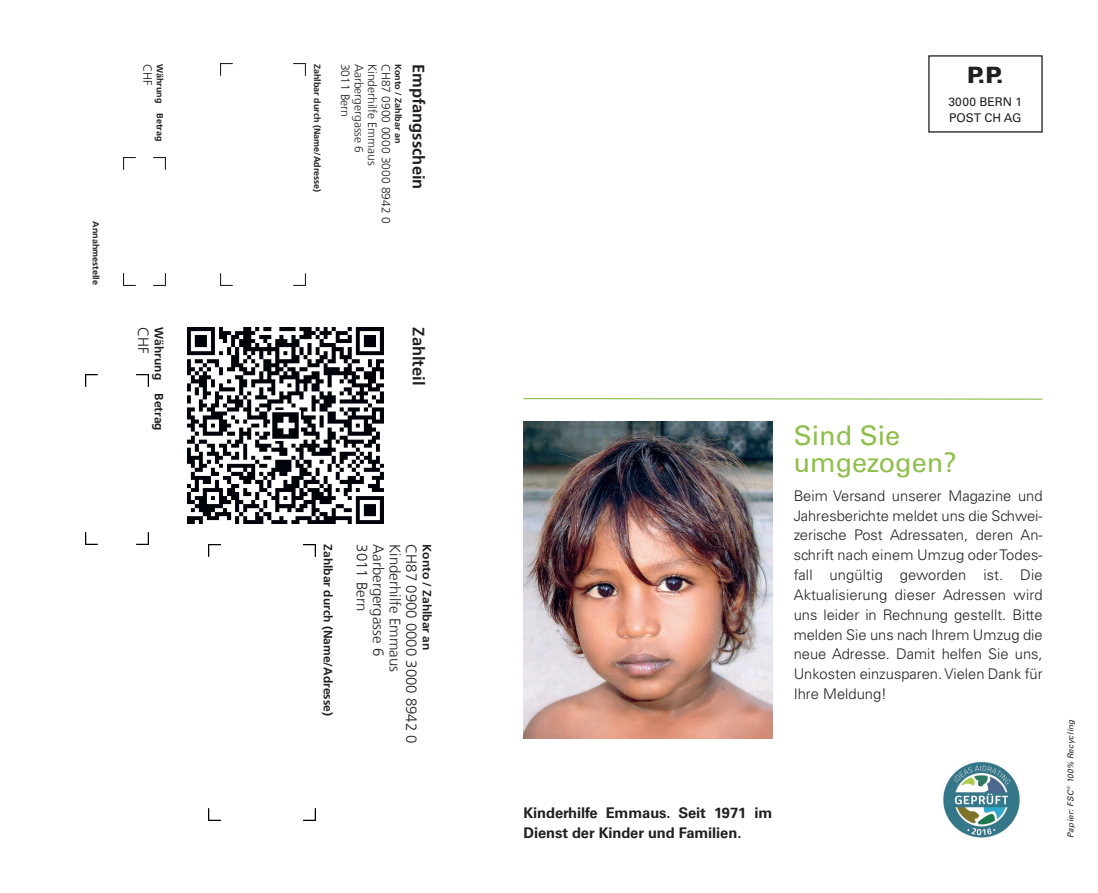
<style>
.page{position:relative;width:1098px;height:893px;background:#fff}
.page>*{position:absolute;margin:0;border:0;box-sizing:border-box;transform-origin:0 0}
.t1{font:27px/27px "Univers LT Std";color:#8fbf4b}
.t2{font:900 22.5px "Univers LT Std";color:#231f20}
.t3{font:700 16.5px "Frutiger";color:#231f20}
.t4{font:300 15px "Frutiger";color:#231f20}
.t5{font:300 14.7px/19.8px "Univers LT Std";color:#231f20;text-align:justify}
.t6{font:700 14.7px/19.8px "Univers LT Std";letter-spacing:-.005em;color:#231f20}
.t7{font:300 12px "Frutiger";color:#231f20}
.t8{font:700 12px "Frutiger";color:#231f20}
.t9{font:12px/15.6px "Univers LT Std";color:#231f20}
.t10{font:700 9px "Frutiger";color:#231f20}
.t11{font:italic 8.25px "Univers LT Std";color:#231f20}
</style>
<div class="page">
<svg style="left:523px;top:398px;width:520px;height:2px"></svg>
<img style="left:523px;top:422px;width:249px;height:316px">
<img style="left:943px;top:761px;width:77px;height:77px">
<img style="left:220px;top:64px;width:85px;height:221px">
<img style="left:123px;top:157px;width:43px;height:128px">
<img style="left:187px;top:327px;width:196px;height:196px">
<img style="left:85px;top:374px;width:64px;height:170px">
<hr style="left:454px;top:43px;width:1px;height:850px;background:#000309">
<div style="left:0;top:299px;width:460px;height:17px;background:#fff"></div>
<p class="t10" style="left:101px;top:221px;width:65px;rotate:90deg">Annahmestelle</p>
<p class="t7" style="left:154px;top:64px;width:23px;rotate:90deg">CHF</p>
<p class="t10" style="left:165px;top:64px;width:79px;rotate:90deg">Währung Betrag</p>
<p class="t10" style="left:322px;top:64px;width:130px;rotate:90deg">Zahlbar durch (Name/Adresse)</p>
<p class="t7" style="left:352px;top:64px;width:55px;rotate:90deg">3011 Bern</p>
<p class="t7" style="left:366px;top:64px;width:91px;rotate:90deg">Aarbergergasse 6</p>
<p class="t7" style="left:379px;top:64px;width:103px;rotate:90deg">Kinderhilfe Emmaus</p>
<p class="t7" style="left:393px;top:64px;width:161px;rotate:90deg">CH87 0900 0000 3000 8942 0</p>
<p class="t10" style="left:403px;top:64px;width:81px;rotate:90deg">Konto / Zahlbar an</p>
<p class="t3" style="left:428px;top:64px;width:127px;rotate:90deg">Empfangsschein</p>
<p class="t4" style="left:152px;top:327px;width:28px;rotate:90deg">CHF</p>
<p class="t8" style="left:166px;top:327px;width:105px;rotate:90deg">Währung Betrag</p>
<p class="t3" style="left:428px;top:327px;width:59px;rotate:90deg">Zahlteil</p>
<p class="t8" style="left:335px;top:544px;width:173px;rotate:90deg">Zahlbar durch (Name/Adresse)</p>
<p class="t4" style="left:370px;top:544px;width:68px;rotate:90deg">3011 Bern</p>
<p class="t4" style="left:387px;top:544px;width:113px;rotate:90deg">Aarbergergasse 6</p>
<p class="t4" style="left:403px;top:544px;width:129px;rotate:90deg">Kinderhilfe Emmaus</p>
<p class="t4" style="left:420px;top:544px;width:201px;rotate:90deg">CH87 0900 0000 3000 8942 0</p>
<p class="t8" style="left:434px;top:544px;width:108px;rotate:90deg">Konto / Zahlbar an</p>
<h2 class="t2" style="left:966px;top:61px;width:38px">P. P.</h2>
<p class="t9" style="left:948px;top:94px;width:75px">3000 BERN 1<br>POST CH AG</p>
<h1 class="t1" style="left:793px;top:422px;width:164px">Sind Sie umgezogen?</h1>
<p class="t5" style="left:793px;top:486px;width:250px">Beim Versand unserer Magazine und Jahresberichte meldet uns die Schwei&shy;zerische Post Adressaten, deren An&shy;schrift nach einem Umzug oder Todes&shy;fall ungültig geworden ist. Die Aktualisierung dieser Adressen wird uns leider in Rechnung gestellt. Bitte melden Sie uns nach Ihrem Umzug die neue Adresse. Damit helfen Sie uns, Unkosten einzusparen. Vielen Dank für Ihre Meldung!</p>
<p class="t6" style="left:523px;top:803px;width:250px">Kinderhilfe Emmaus. Seit 1971 im<br>Dienst der Kinder und Familien.</p>
<p class="t11" style="left:1065px;top:838px;width:120px;rotate:-90deg">Papier: FSC<sup>®</sup> 100% Recycling</p>
</div>
